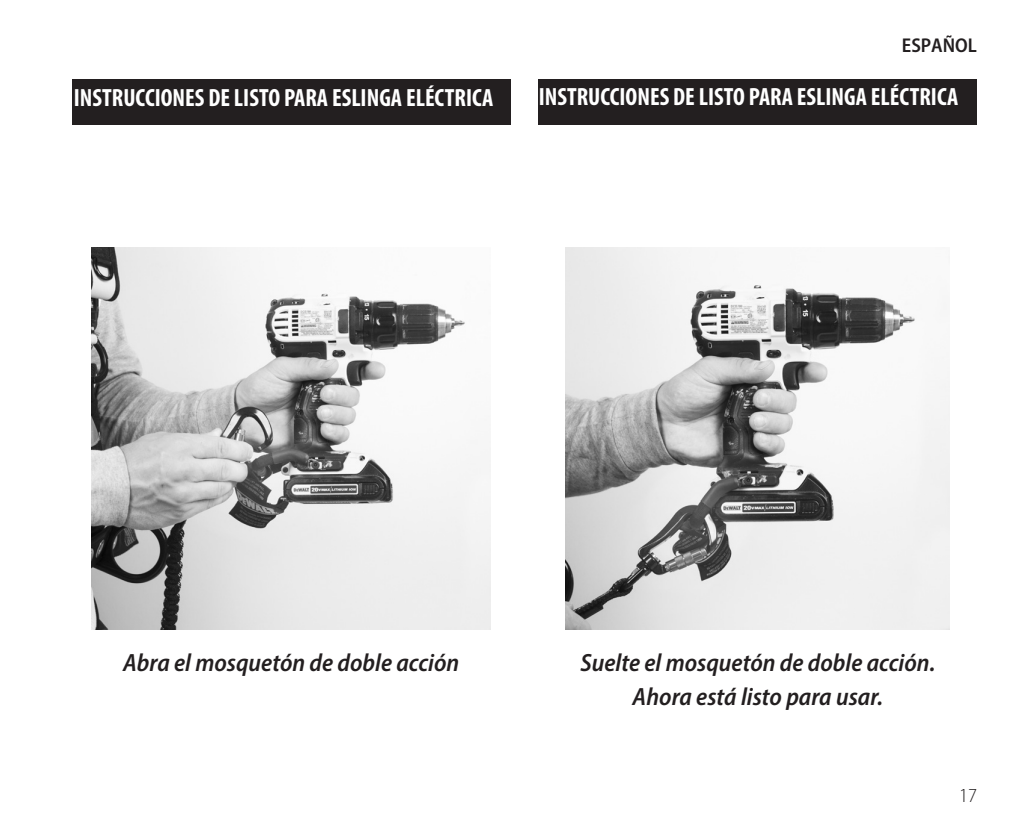
<style>
.page{position:relative;width:1035px;height:836px;background:#fff}
.page>*{position:absolute;margin:0;border:0;box-sizing:border-box;transform-origin:0 0}
.t1{font:italic 25px "Myriad Variable Concept";color:#231f20}
.t2{font:700 condensed 25px "Myriad Pro";color:#fff}
.t3{font:600 semi-condensed 20px "Myriad Pro";color:#231f20}
.t4{font:300 semi-condensed 20px "Myriad Pro";color:#231f20}
</style>
<div class="page">
<div style="left:72px;top:79px;width:438px;height:45px;background:#231f20"></div>
<div style="left:539px;top:79px;width:438px;height:45px;background:#231f20"></div>
<img style="left:92px;top:247px;width:399px;height:382px">
<img style="left:566px;top:247px;width:384px;height:382px">
<p class="t3" style="left:902px;top:34px;width:77px">ESPAÑOL</p>
<p class="t2" style="left:74px;top:84px;width:421px">INSTRUCCIONES DE LISTO PARA ESLINGA ELÉCTRICA</p>
<p class="t2" style="left:539px;top:82px;width:421px">INSTRUCCIONES DE LISTO PARA ESLINGA ELÉCTRICA</p>
<p class="t1" style="left:123px;top:648px;width:338px">Abra el mosquetón de doble acción</p>
<p class="t1" style="left:580px;top:648px;width:357px">Suelte el mosquetón de doble acción.</p>
<p class="t1" style="left:633px;top:681px;width:252px">Ahora está listo para usar.</p>
<p class="t4" style="left:959px;top:784px;width:19px">17</p>
</div>
